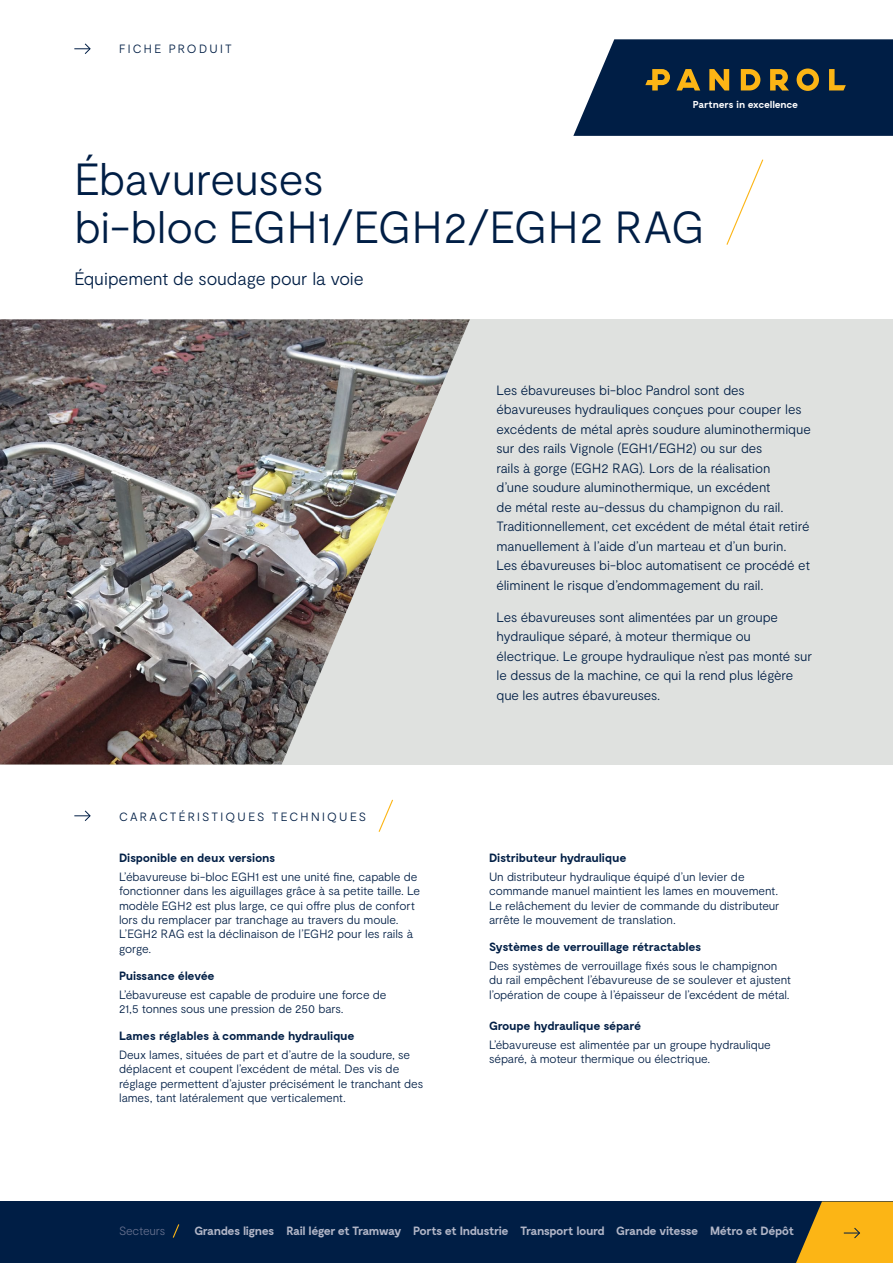
<style>
.page{position:relative;width:893px;height:1263px;background:#fff}
.page>*{position:absolute;margin:0;border:0;box-sizing:border-box;transform-origin:0 0}
.t1{font:300 45px/48px "Moderat";letter-spacing:-.01em;color:#001e45}
.t2{font:300 18px "Moderat";letter-spacing:-.01em;color:#001e45}
.t3{font:300 13.5px/19.5px "Moderat";letter-spacing:-.01em;color:#001e45}
.t4{font:300 12px/14.4px "Moderat";letter-spacing:-.01em;color:#001e45}
.t5{font:700 12px "Moderat";letter-spacing:-.025em;color:#001e45}
.t6{font:700 12px "Moderat";letter-spacing:-.045em;color:#b3b7c8}
.t7{font:300 12px "Moderat";letter-spacing:.19em;color:#001e45}
.t8{font:300 12px "Moderat";letter-spacing:-.015em;color:#656f8d}
.t9{font:700 10.05px "Moderat";letter-spacing:-.025em;color:#fff}
</style>
<div class="page">
<svg style="left:573px;top:39px;width:320px;height:97px;background:#21364e"></svg>
<div style="left:0;top:319px;width:893px;height:445px;background:#dfe1df"></div>
<img style="left:0;top:319px;width:470px;height:445px">
<svg style="left:74px;top:810px;width:17px;height:11px"></svg>
<svg style="left:378px;top:799px;width:15px;height:33px"></svg>
<svg style="left:726px;top:159px;width:38px;height:86px"></svg>
<div style="left:0;top:1201px;width:893px;height:62px;background:#001e45"></div>
<svg style="left:74px;top:43px;width:17px;height:11px"></svg>
<svg style="left:796px;top:1201px;width:97px;height:62px;background:#d69e1c"></svg>
<svg style="left:172px;top:1224px;width:8px;height:14px"></svg>
<p class="t7" style="left:119px;top:42px;width:114px">FICHE PRODUIT</p>
<p class="t9" style="left:693px;top:98px;width:107px">Partners in excellence</p>
<h1 class="t1" style="left:74px;top:156px;width:631px">Ébavureuses<br>bi-bloc EGH1/EGH2/EGH2 RAG</h1>
<h2 class="t2" style="left:74px;top:268px;width:291px">Équipement de soudage pour la voie</h2>
<p class="t7" style="left:119px;top:809px;width:248px">CARACTÉRISTIQUES TECHNIQUES</p>
<p class="t5" style="left:119px;top:851px;width:158px">Disponible en deux versions</p>
<p class="t4" style="left:119px;top:869px;width:303px">L’ébavureuse bi-bloc EGH1 est une unité fine, capable de fonctionner dans les aiguillages grâce à sa petite taille. Le modèle EGH2 est plus large, ce qui offre plus de confort lors du remplacer par tranchage au travers du moule.<br>L’EGH2 RAG est la déclinaison de l’EGH2 pour les rails à gorge.</p>
<p class="t5" style="left:119px;top:969px;width:97px">Puissance élevée</p>
<p class="t4" style="left:119px;top:987px;width:269px">L’ébavureuse est capable de produire une force de<br>21,5 tonnes sous une pression de 250 bars.</p>
<p class="t5" style="left:119px;top:1029px;width:237px">Lames réglables à commande hydraulique</p>
<p class="t4" style="left:119px;top:1047px;width:306px">Deux lames, situées de part et d’autre de la soudure, se déplacent et coupent l’excédent de métal. Des vis de réglage permettent d’ajuster précisément le tranchant des lames, tant latéralement que verticalement.</p>
<p class="t3" style="left:496px;top:380px;width:316px">Les ébavureuses bi-bloc Pandrol sont des ébavureuses hydrauliques conçues pour couper les excédents de métal après soudure aluminothermique sur des rails Vignole (EGH1/EGH2) ou sur des<br>rails à gorge (EGH2 RAG). Lors de la réalisation<br>d’une soudure aluminothermique, un excédent<br>de métal reste au-dessus du champignon du rail.<br>Traditionnellement, cet excédent de métal était retiré manuellement à l’aide d’un marteau et d’un burin.<br>Les ébavureuses bi-bloc automatisent ce procédé et éliminent le risque d’endommagement du rail.</p>
<p class="t3" style="left:496px;top:607px;width:317px">Les ébavureuses sont alimentées par un groupe hydraulique séparé, à moteur thermique ou électrique. Le groupe hydraulique n’est pas monté sur le dessus de la machine, ce qui la rend plus légère que les autres ébavureuses.</p>
<p class="t5" style="left:489px;top:851px;width:139px">Distributeur hydraulique</p>
<p class="t4" style="left:489px;top:869px;width:292px">Un distributeur hydraulique équipé d’un levier de commande manuel maintient les lames en mouvement.<br>Le relâchement du levier de commande du distributeur arrête le mouvement de translation.</p>
<p class="t5" style="left:489px;top:940px;width:214px">Systèmes de verrouillage rétractables</p>
<p class="t4" style="left:489px;top:958px;width:304px">Des systèmes de verrouillage fixés sous le champignon du rail empêchent l’ébavureuse de se soulever et ajustent l’opération de coupe à l’épaisseur de l’excédent de métal.</p>
<p class="t5" style="left:489px;top:1019px;width:154px">Groupe hydraulique séparé</p>
<p class="t4" style="left:489px;top:1037px;width:283px">L’ébavureuse est alimentée par un groupe hydraulique séparé, à moteur thermique ou électrique.</p>
<p class="t8" style="left:119px;top:1224px;width:48px">Secteurs</p>
<p class="t6" style="left:194px;top:1224px;width:602px">Grandes lignes Rail léger et Tramway Ports et Industrie Transport lourd Grande vitesse Métro et Dépôt</p>
</div>
